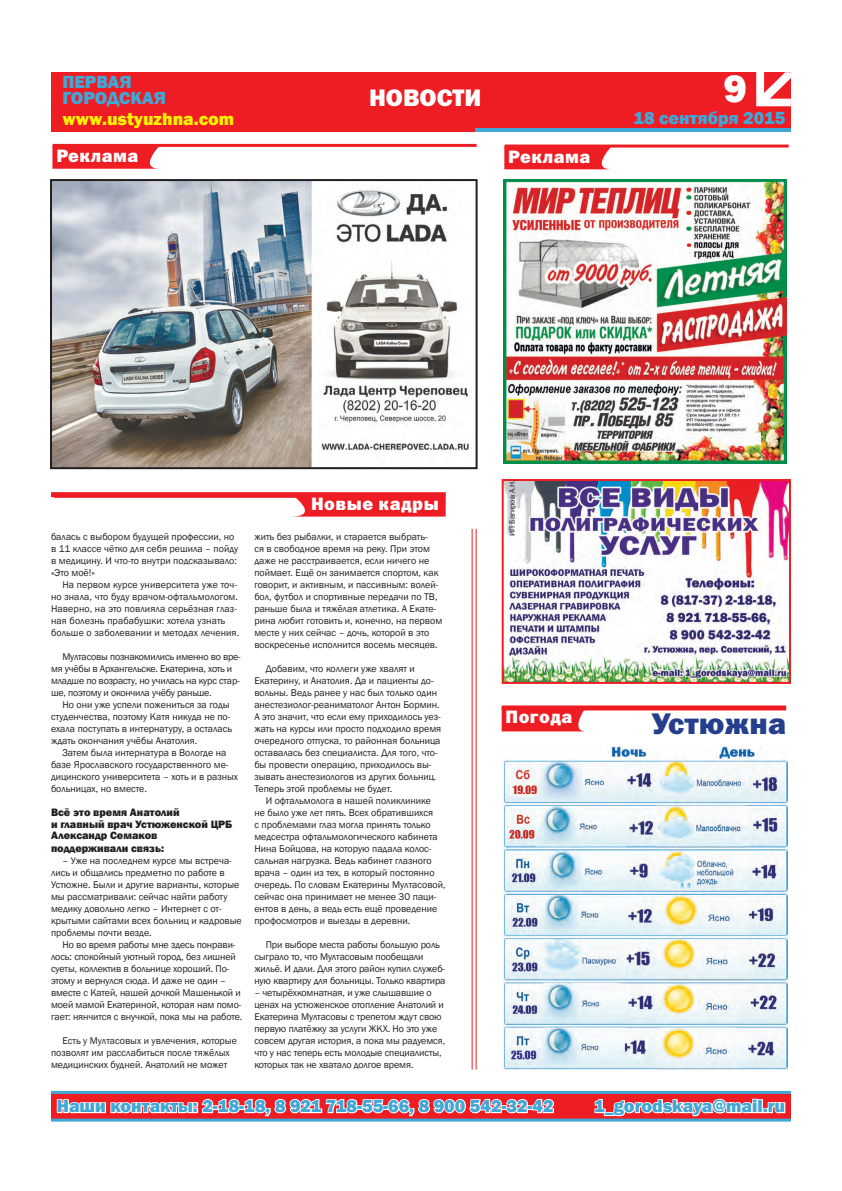
<style>
.page{position:relative;width:842px;height:1191px;background:#fff}
.page>*{position:absolute;margin:0;border:0;box-sizing:border-box;transform-origin:0 0}
.t1{font:800 40px "Franklin Gothic";color:#fff}
.Заголовок_основной{font:30px "Franklin Gothic Heavy C";color:#253f8e}
.Заголовок_основной-2{font:24px "Franklin Gothic Heavy C";color:#fff}
.t2{font:800 18px/16px "Franklin Gothic";color:#40a7d7}
.Заголовок_основной-3{font:18px "Franklin Gothic Heavy C";letter-spacing:.03em;color:#fff}
.t3{font:800 18px "Franklin Gothic";color:#fff101}
.Подзаголовок_в_текст{font:800 11px/11px "Franklin Gothic";color:#231f20}
.Основной_текст{font:10px/12px "Franklin Gothic";color:#231f20}
.Основной_текст-2{font:10px/12px "Franklin Gothic";letter-spacing:-.02em;color:#231f20}
.Основной_текст__без{font:8px "Franklin Gothic";color:#231f20}
.s1{font-size:10px}
</style>
<div class="page">
<div style="left:51px;top:72px;width:740px;height:60px;background:#ee1d23"></div>
<svg style="left:756px;top:72px;width:35px;height:34px"></svg>
<hr style="left:475px;top:128px;width:316px;height:3px;background:#40a7d7">
<div style="left:51px;top:1092px;width:740px;height:28px;background:linear-gradient(to right,#ee1d23,#ee1d23)"></div>
<svg style="left:56px;top:1096px;width:499px;height:22px"></svg>
<svg style="left:593px;top:1097px;width:193px;height:21px"></svg>
<hr style="left:51px;top:1090px;width:740px;height:3px;background:#40a7d7">
<hr style="left:51px;top:1118px;width:740px;height:3px;background:#40a7d7">
<img style="left:505px;top:482px;width:283px;height:199px">
<div style="left:502px;top:479px;width:289px;height:205px;border:2px solid #ee1d23"></div>
<div style="left:502px;top:705px;width:284px;height:5px;background:#ee1d23"></div>
<svg style="left:502px;top:710px;width:84px;height:21px;background:#ef2c32"></svg>
<img style="left:503px;top:745px;width:285px;height:324px">
<hr style="left:505px;top:144px;width:284px;height:3px;background:#ee1d23">
<svg style="left:504px;top:146px;width:108px;height:23px;background:#ef2c31"></svg>
<img style="left:503px;top:179px;width:284px;height:284px">
<div style="left:54px;top:493px;width:281px;height:5px;background:#f0454a"></div>
<div style="left:51px;top:492px;width:395px;height:5px;background:#ee1d23"></div>
<div style="left:295px;top:493px;width:151px;height:23px;background:#ee1d23"></div>
<hr style="left:472px;top:529px;width:1px;height:540px;background:#ee1d23">
<hr style="left:476px;top:529px;width:1px;height:540px;background:#ee1d23">
<hr style="left:53px;top:144px;width:424px;height:3px;background:#ee1d23">
<svg style="left:52px;top:145px;width:108px;height:24px;background:#ef2e33"></svg>
<img style="left:53px;top:182px;width:416px;height:284px">
<div style="left:50px;top:179px;width:428px;height:290px;border:2px solid #231f20"></div>
<p class="t1" style="left:723px;top:62px;width:25px">9</p>
<h3 class="t2" style="left:62px;top:74px;width:105px">ПЕРВАЯ<br>ГОРОДСКАЯ</h3>
<h3 class="t3" style="left:62px;top:108px;width:173px">www.ustyuzhna.com</h3>
<h3 class="t2" style="left:633px;top:110px;width:153px">18 сентября 2015</h3>
<p class="Заголовок_основной-2" style="left:369px;top:84px;width:114px">НОВОСТИ</p>
<p class="Заголовок_основной-3" style="left:56px;top:145px;width:84px">Реклама</p>
<p class="Заголовок_основной-3" style="left:508px;top:146px;width:84px">Реклама</p>
<p class="Основной_текст" style="left:51px;top:531px;width:189px">балась с выбором будущей профессии, но в 11 классе чётко для себя решила – пойду в медицину. И что-то внутри подсказывало: «Это моё!»</p>
<p class="Основной_текст" style="left:51px;top:579px;width:190px;text-indent:11px">На первом курсе университета уже точ&shy;но знала, что буду врачом-офтальмологом.<br>Наверно, на это повлияла серьёзная глаз&shy;ная болезнь прабабушки: хотела узнать больше о заболевании и методах лечения.</p>
<p class="Основной_текст-2" style="left:51px;top:651px;width:191px;text-indent:11px">Мултасовы познакомились именно во вре&shy;мя учёбы в Архангельске. Екатерина, хоть и младше по возрасту, но училась на курс стар&shy;ше, поэтому и окончила учёбу раньше.</p>
<p class="Основной_текст" style="left:51px;top:699px;width:183px;text-indent:11px">Но они уже успели пожениться за годы студенчества, поэтому Катя никуда не по&shy;ехала поступать в интернатуру, а осталась ждать окончания учёбы Анатолия.</p>
<p class="Основной_текст" style="left:51px;top:747px;width:189px;text-indent:11px">Затем была интернатура в Вологде на базе Ярославского государственного ме&shy;дицинского университета – хоть и в разных больницах, но вместе.</p>
<p class="Подзаголовок_в_текст" style="left:51px;top:807px;width:130px">Всё это время Анатолий</p>
<p class="Подзаголовок_в_текст" style="left:51px;top:819px;width:183px">и главный врач Устюженской ЦРБ<br>Александр Семаков</p>
<p class="Подзаголовок_в_текст" style="left:51px;top:843px;width:115px">поддерживали связь:</p>
<p class="Основной_текст" style="left:51px;top:855px;width:192px;text-indent:11px">– Уже на последнем курсе мы встреча&shy;лись и общались предметно по работе в Устюжне. Были и другие варианты, которые мы рассматривали: сейчас найти работу медику довольно легко – Интернет с от&shy;крытыми сайтами всех больниц и кадровые проблемы почти везде.</p>
<p class="Основной_текст" style="left:51px;top:939px;width:193px;text-indent:11px">Но во время работы мне здесь понрави&shy;лось: спокойный уютный город, без лишней суеты, коллектив в больнице хороший. По&shy;этому и вернулся сюда. И даже не один – вместе с Катей, нашей дочкой Машенькой и моей мамой Екатериной, которая нам помо&shy;гает: нянчится с внучкой, пока мы на работе.</p>
<p class="Основной_текст" style="left:51px;top:1035px;width:187px;text-indent:11px">Есть у Мултасовых и увлечения, которые позволят им расслабиться после тяжёлых медицинских будней. Анатолий не может</p>
<p class="Заголовок_основной-3" style="left:311px;top:493px;width:129px">Новые кадры</p>
<p class="Основной_текст" style="left:254px;top:531px;width:189px">жить без рыбалки, и старается выбрать-<br>ся в свободное время на реку. При этом даже не расстраивается, если ничего не поймает. Ещё он занимается спортом, как говорит, и активным, и пассивным: волей&shy;бол, футбол и спортивные передачи по ТВ, раньше была и тяжёлая атлетика. А Екате&shy;рина любит готовить и, конечно, на первом месте у них сейчас – дочь, которой в это воскресенье исполнится восемь месяцев.</p>
<p class="Основной_текст" style="left:254px;top:663px;width:188px;text-indent:11px">Добавим, что коллеги уже хвалят и Екатерину, и Анатолия. Да и пациенты до&shy;вольны. Ведь ранее у нас был только один анестезиолог-реаниматолог Антон Бормин.<br>А это значит, что если ему приходилось уез&shy;жать на курсы или просто подходило время очередного отпуска, то районная больница оставалась без специалиста. Для того, что&shy;бы провести операцию, приходилось вы&shy;зывать анестезиологов из других больниц.<br>Теперь этой проблемы не будет.</p>
<p class="Основной_текст" style="left:254px;top:795px;width:193px;text-indent:11px">И офтальмолога в нашей поликлинике<br>не было уже лет пять. Всех обратившихся<br>с проблемами глаз могла принять только медсестра офтальмологического кабинета Нина Бойцова, на которую падала колос&shy;сальная нагрузка. Ведь кабинет глазного врача – один из тех, в который постоянно очередь. По словам Екатерины Мултасовой, сейчас она принимает не менее 30 паци&shy;ентов в день, а ведь есть ещё проведение профосмотров и выезды в деревни.</p>
<p class="Основной_текст" style="left:254px;top:939px;width:193px;text-indent:11px">При выборе места работы большую роль сыграло то, что Мултасовым пообещали жильё. И дали. Для этого район купил служеб&shy;ную квартиру для больницы. Только квартира</p>
<p class="Основной_текст" style="left:254px;top:987px;width:192px">– четырёхкомнатная, и уже слышавшие о ценах на устюженское отопление Анатолий и Екатерина Мултасовы с трепетом ждут свою первую платёжку за услуги ЖКХ. Но это уже совсем другая история, а пока мы радуемся, что у нас теперь есть молодые специалисты, которых так не хватало долгое время.</p>
<p class="Основной_текст__без" style="left:507px;top:536px;width:58px;rotate:-90deg">ИП Багиров А.Н<span class="s1">.</span></p>
<p class="Заголовок_основной-3" style="left:505px;top:707px;width:68px">Погода</p>
<p class="Заголовок_основной" style="left:651px;top:707px;width:136px">Устюжна</p>
<h3 class="t2" style="left:57px;top:1098px;width:498px">Наши контакты: 2-18-18, 8 921 718-55-66, 8 900 542-32-42</h3>
<h3 class="t2" style="left:594px;top:1098px;width:192px">1_gorodskaya@mail.ru</h3>
</div>
